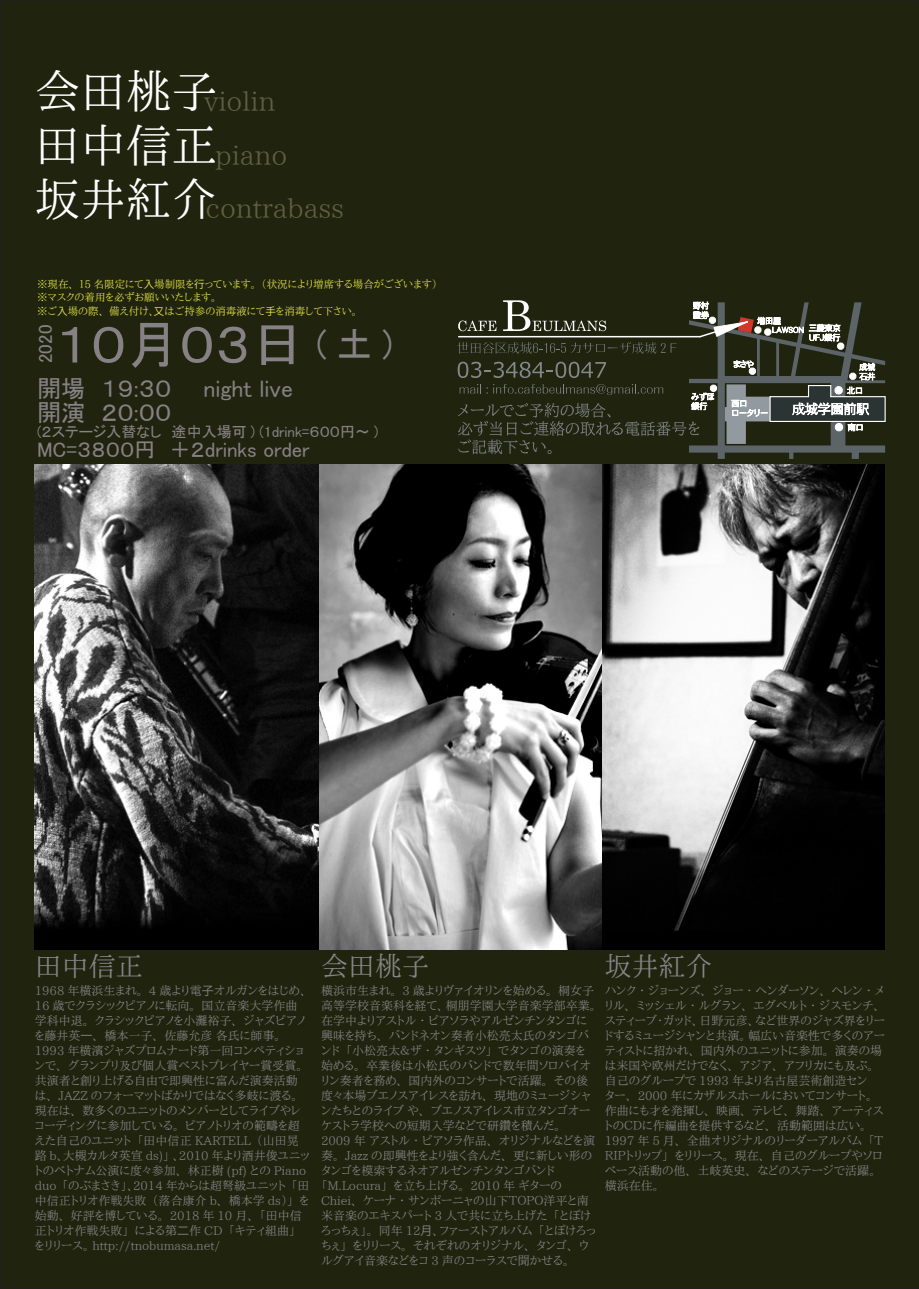
<style>
.page{position:relative;width:919px;height:1289px;background:#fff}
.page>*{position:absolute;margin:0;border:0;box-sizing:border-box;transform-origin:0 0}
.t1{font:52.5px "MS P Gothic";color:#858184}
.t2{font:45.75px/54px "IPAP Mincho";color:#fff;text-align:justify}
.t3{font:27px "IPAP Mincho";color:#606142}
.t4{font:27px "IPAP Mincho";color:#868588}
.t5{font:24px/24px "MS P Gothic";color:#858184}
.t6{font:21px "MS P Gothic";color:#858184}
.t7{font:19.05px "MS P Gothic";color:#858184}
.t8{font:15px "MS P Gothic";color:#858184}
.t9{font:12px/15px "IPAP Mincho";color:#868588}
.t10{font:10.5px/13.5px "IPAP Mincho";color:#edea47}
.s1{font-family:"Koz Go Pr 6 N"}
.s2{font-size:36px}
</style>
<div class="page">
<div style="left:0;top:0;width:918px;height:1288px;background:#20240e"></div>
<svg style="left:457px;top:300px;width:429px;height:159px;background:#3a3e2e"></svg>
<img style="left:35px;top:464px;width:849px;height:485px">
<h2 class="t2" style="left:35px;top:66px;width:184px">会田桃子田中信正坂井紅介</h2>
<h3 class="t3" style="left:204px;top:86px;width:73px">violin</h3>
<h3 class="t3" style="left:215px;top:140px;width:74px">piano</h3>
<h3 class="t3" style="left:205px;top:193px;width:140px">contrabass</h3>
<p class="t10" style="left:37px;top:277px;width:401px">※現在、１5 名限定にて<span class="s1">入</span>場制限を<span class="s1">行</span>っています。（状況により増席する場合がございます）※マスクの着用を必ずお願いいたします。<br>※ご<span class="s1">入</span>場の際、備え付け、<span class="s1">又</span>はご持参の消毒液にて<span class="s1">手</span>を消毒して下さい。</p>
<h1 class="t1" style="left:55px;top:318px;width:339px">１０月０３日 <span class="s2">( 土 )</span></h1>
<h3 class="t7" style="left:36px;top:363px;width:40px;rotate:-90deg">2020</h3>
<h3 class="t5" style="left:37px;top:376px;width:257px">開場　１９:３０　　night live開演　２０:００</h3>
<p class="t8" style="left:37px;top:424px;width:343px">(２ステージ入替なし　途中入場可 ) (1drink=６００円～ )</p>
<h3 class="t6" style="left:37px;top:439px;width:274px">MC=３８００円　＋２drinks order</h3>
<h3 class="t4" style="left:35px;top:951px;width:109px">田中信正</h3>
<p class="t9" style="left:35px;top:983px;width:276px">1968 年横浜生まれ。 4 歳より電<span class="s1">子</span>オルガンをはじめ、<br>16 歳でクラシックピアノに転向。国立音楽大学作曲学科中退。クラシックピアノを小灘裕子、ジャズピアノを藤井英<span class="s1">一</span>、橋本一子、佐藤允彦 各氏に師事。<br>1993 年横濱ジャズプロムナード第一回コンペティションで、グランプリ及び個人賞ベストプレイヤー賞受賞。共演者と創り上げる自由で即興性に富んだ演奏活動は、 JAZZ のフォーマットばかりではなく多岐に渡る。現在は、数多くのユニットのメンバーとしてライブやレコーディングに参加している。ピアノトリオの範疇を超えた自己のユニット「田中信正 KARTELL （山田晃路 b、大槻カルタ英宣 ds)」 、2010 年より酒井俊ユニットのベトナム公演に度々参加、林正樹 (pf) との Piano duo 「のぶまさき」、2014 年からは超弩級ユニット「田中信正トリオ作戦失敗（落合康介 b、橋本学 ds）」を始動、好評を博している。 2018 年 10 月、「田中信正トリオ作戦失敗」による第<span class="s1">二</span>作 CD 「キティ組曲」<br>をリリース。 http://tnobumasa.net/</p>
<h3 class="t4" style="left:321px;top:951px;width:109px">会田桃子</h3>
<p class="t9" style="left:321px;top:983px;width:276px">横浜市生まれ。 3 歳よりヴァイオリンを始める。桐女子高等学校音楽科を経て、桐朋学園大学音楽学部卒業。在学中よりアストル・ピアソラやアルゼンチンタンゴに興味を持ち、バンドネオン奏者小松亮太氏のタンゴバンド「小松亮太＆ザ・タンギスツ」でタンゴの演奏を始める。卒業後は小松氏のバンドで数年間ソロバイオリン奏者を務め、国内外のコンサートで活躍。その後度々本場ブエノスアイレスを訪れ、現地のミュージシャンたちとのライブ や、ブエノスアイレス市立タンゴオーケストラ学校への短期入学などで研鑽を積んだ。<br>2009 年 アストル・ピアソラ作品、オリジナルなどを演奏。 Jazz の即興性をより強く含んだ、更に新しい形のタンゴを模索するネオアルゼンチンタンゴバンド「M.Locura」を立ち上げる。 2010 年 ギターの<br>Chiei、ケーナ・サンポーニャの山下ＴＯＰＯ洋平と南米音楽のエキスパート 3 人で共に立ち上げた「とぽけろっちぇ」。同年 12<span class="s1">月</span>、ファーストアルバム「とぽけろっちぇ」をリリース。それぞれのオリジナル、タンゴ、ウルグアイ音楽などをコ 3 声のコーラスで聞かせる。</p>
<h3 class="t4" style="left:604px;top:951px;width:109px">坂井紅介</h3>
<p class="t9" style="left:604px;top:983px;width:282px">ハンク・ジョーンズ、ジョー・ヘンダーソン、ヘレン・メリル、ミッシェル・ルグラン、エグベルト・ジスモンチ、スティーブ・ガッド、日野元彦、など世界のジャズ界をリードするミュージシャンと共演。幅広い音楽性で多くのアーティストに招かれ、国内外のユニットに参加。演奏の場は米国や欧州だけでなく、アジア、アフリカにも及ぶ。自己のグループで 1993 年より名古屋芸術創造セン<br>ター、 2000 年にカザルスホールにおいてコンサート。作曲にも才を発揮し、映画、テレビ、舞踏、アーティストのＣＤに作編曲を提供するなど、活動範囲は広い。<br>1997 年 5 月、全曲オリジナルのリーダーアルバム「Ｔ<br>ＲＩＰトリップ」をリリース。現在、自己のグループやソロベース活動の他、土岐英史、などのステージで活躍。横浜在住。</p>
</div>
